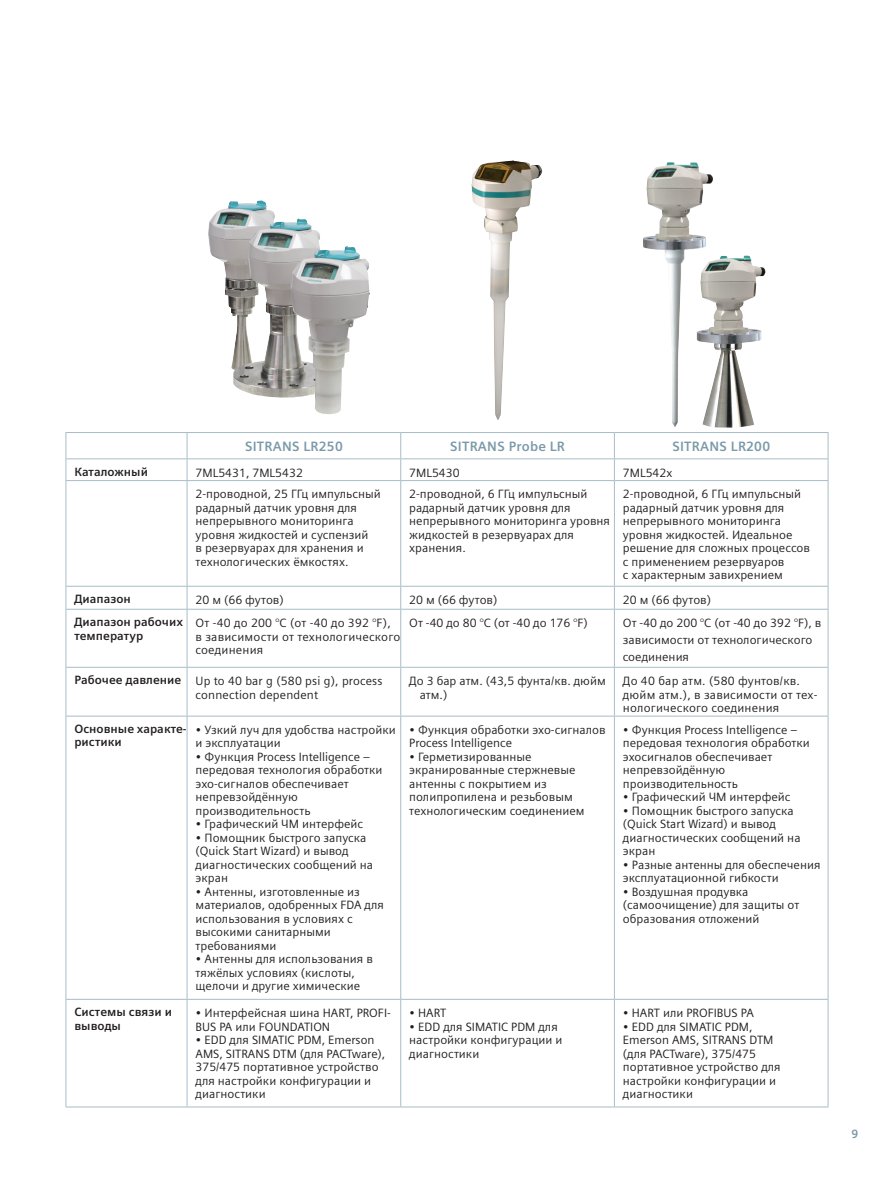
<style>
.page{position:relative;width:893px;height:1191px;background:#fff}
.page>*{position:absolute;margin:0;border:0;box-sizing:border-box;transform-origin:0 0}
.Tabelle_35_grey{font:700 13.5px "Siemens Sans";letter-spacing:.02em;color:#7b99a9}
.P1_text{font:12px/13.5px "Siemens Sans";color:#231f20}
.t1{font:700 12px/13.5px "Siemens Sans";color:#231f20}
.Chart_BULLET{font:12px/13.5px "Siemens Sans";color:#231f20}
.Tabelle_35_grey-2{font:12px "Siemens Sans";color:#231f20}
.Chart_text__NO_BULLE{font:12px "Siemens Sans";color:#231f20}
.t2{font:700 12px "Siemens Sans";color:#7b99a9}
</style>
<div class="page">
<svg style="left:67px;top:433px;width:761px;height:673px"></svg>
<hr style="left:66px;top:999px;width:1px;height:107px;background:#a7bdc8">
<hr style="left:187px;top:999px;width:1px;height:107px;background:#a7bdc8">
<hr style="left:400px;top:999px;width:1px;height:107px;background:#a7bdc8">
<hr style="left:614px;top:999px;width:1px;height:107px;background:#a7bdc8">
<hr style="left:828px;top:999px;width:1px;height:107px;background:#a7bdc8">
<hr style="left:66px;top:1106px;width:121px;height:1px;background:#a7bdc8">
<hr style="left:187px;top:1106px;width:214px;height:1px;background:#a7bdc8">
<hr style="left:401px;top:1106px;width:213px;height:1px;background:#a7bdc8">
<hr style="left:614px;top:1106px;width:214px;height:1px;background:#a7bdc8">
<hr style="left:66px;top:432px;width:121px;height:1px;background:#a7bdc8">
<svg style="left:66px;top:433px;width:1px;height:47px"></svg>
<hr style="left:187px;top:432px;width:214px;height:1px;background:#a7bdc8">
<svg style="left:187px;top:433px;width:1px;height:47px"></svg>
<hr style="left:401px;top:432px;width:213px;height:1px;background:#a7bdc8">
<svg style="left:400px;top:433px;width:1px;height:47px"></svg>
<hr style="left:614px;top:432px;width:214px;height:1px;background:#a7bdc8">
<svg style="left:614px;top:433px;width:1px;height:47px"></svg>
<svg style="left:828px;top:433px;width:1px;height:47px"></svg>
<hr style="left:66px;top:458px;width:121px;height:1px;background:#a7bdc8">
<hr style="left:187px;top:458px;width:214px;height:1px;background:#a7bdc8">
<hr style="left:401px;top:458px;width:213px;height:1px;background:#a7bdc8">
<hr style="left:614px;top:458px;width:214px;height:1px;background:#a7bdc8">
<hr style="left:66px;top:480px;width:121px;height:1px;background:#a7bdc8">
<hr style="left:66px;top:481px;width:1px;height:105px;background:#a7bdc8">
<hr style="left:187px;top:480px;width:214px;height:1px;background:#a7bdc8">
<hr style="left:187px;top:481px;width:1px;height:105px;background:#a7bdc8">
<hr style="left:401px;top:480px;width:213px;height:1px;background:#a7bdc8">
<hr style="left:400px;top:481px;width:1px;height:105px;background:#a7bdc8">
<hr style="left:614px;top:480px;width:214px;height:1px;background:#a7bdc8">
<hr style="left:614px;top:481px;width:1px;height:105px;background:#a7bdc8">
<hr style="left:828px;top:481px;width:1px;height:105px;background:#a7bdc8">
<hr style="left:66px;top:586px;width:121px;height:1px;background:#a7bdc8">
<svg style="left:66px;top:586px;width:1px;height:23px"></svg>
<hr style="left:187px;top:586px;width:214px;height:1px;background:#a7bdc8">
<svg style="left:187px;top:586px;width:1px;height:23px"></svg>
<hr style="left:401px;top:586px;width:213px;height:1px;background:#a7bdc8">
<svg style="left:400px;top:586px;width:1px;height:23px"></svg>
<hr style="left:614px;top:586px;width:214px;height:1px;background:#a7bdc8">
<svg style="left:614px;top:586px;width:1px;height:23px"></svg>
<svg style="left:828px;top:586px;width:1px;height:23px"></svg>
<hr style="left:66px;top:609px;width:121px;height:1px;background:#a7bdc8">
<hr style="left:66px;top:609px;width:1px;height:58px;background:#a7bdc8">
<hr style="left:187px;top:609px;width:214px;height:1px;background:#a7bdc8">
<hr style="left:187px;top:609px;width:1px;height:58px;background:#a7bdc8">
<hr style="left:401px;top:609px;width:213px;height:1px;background:#a7bdc8">
<hr style="left:400px;top:609px;width:1px;height:58px;background:#a7bdc8">
<hr style="left:614px;top:609px;width:214px;height:1px;background:#a7bdc8">
<hr style="left:614px;top:609px;width:1px;height:58px;background:#a7bdc8">
<hr style="left:828px;top:609px;width:1px;height:58px;background:#a7bdc8">
<hr style="left:66px;top:667px;width:121px;height:1px;background:#a7bdc8">
<hr style="left:66px;top:667px;width:1px;height:49px;background:#a7bdc8">
<hr style="left:187px;top:667px;width:214px;height:1px;background:#a7bdc8">
<hr style="left:187px;top:667px;width:1px;height:49px;background:#a7bdc8">
<hr style="left:401px;top:667px;width:213px;height:1px;background:#a7bdc8">
<hr style="left:400px;top:667px;width:1px;height:49px;background:#a7bdc8">
<hr style="left:614px;top:667px;width:214px;height:1px;background:#a7bdc8">
<hr style="left:614px;top:667px;width:1px;height:49px;background:#a7bdc8">
<hr style="left:828px;top:667px;width:1px;height:49px;background:#a7bdc8">
<hr style="left:66px;top:716px;width:121px;height:1px;background:#a7bdc8">
<hr style="left:66px;top:716px;width:1px;height:283px;background:#a7bdc8">
<hr style="left:187px;top:716px;width:214px;height:1px;background:#a7bdc8">
<hr style="left:187px;top:716px;width:1px;height:283px;background:#a7bdc8">
<hr style="left:401px;top:716px;width:213px;height:1px;background:#a7bdc8">
<hr style="left:400px;top:716px;width:1px;height:283px;background:#a7bdc8">
<hr style="left:614px;top:716px;width:214px;height:1px;background:#a7bdc8">
<hr style="left:614px;top:716px;width:1px;height:283px;background:#a7bdc8">
<hr style="left:828px;top:716px;width:1px;height:283px;background:#a7bdc8">
<hr style="left:66px;top:999px;width:121px;height:1px;background:#a7bdc8">
<hr style="left:187px;top:999px;width:214px;height:1px;background:#a7bdc8">
<hr style="left:401px;top:999px;width:213px;height:1px;background:#a7bdc8">
<hr style="left:614px;top:999px;width:214px;height:1px;background:#a7bdc8">
<img style="left:471px;top:160px;width:71px;height:260px">
<img style="left:643px;top:162px;width:70px;height:265px">
<img style="left:696px;top:255px;width:70px;height:173px">
<img style="left:208px;top:200px;width:162px;height:214px">
<p class="Tabelle_35_grey" style="left:245px;top:439px;width:99px">SITRANS LR250</p>
<p class="Tabelle_35_grey" style="left:450px;top:439px;width:116px">SITRANS Probe LR</p>
<p class="Tabelle_35_grey" style="left:672px;top:439px;width:99px">SITRANS LR200</p>
<p class="t1" style="left:74px;top:465px;width:75px">Каталожный</p>
<p class="Tabelle_35_grey-2" style="left:196px;top:466px;width:109px">7ML5431, 7ML5432</p>
<p class="Tabelle_35_grey-2" style="left:409px;top:466px;width:52px">7ML5430</p>
<p class="Tabelle_35_grey-2" style="left:623px;top:466px;width:51px">7ML542x</p>
<p class="P1_text" style="left:196px;top:487px;width:187px">2-проводной, 25 ГГц импульсный радарный датчик уровня для непрерывного мониторинга уровня жидкостей и суспензий<br>в резервуарах для хранения и технологических ёмкостях.</p>
<p class="P1_text" style="left:409px;top:487px;width:202px">2-проводной, 6 ГГц импульсный радарный датчик уровня для непрерывного мониторинга уровня жидкостей в резервуарах для хранения.</p>
<p class="P1_text" style="left:623px;top:487px;width:189px">2-проводной, 6 ГГц импульсный радарный датчик уровня для непрерывного мониторинга уровня жидкостей. Идеальное решение для сложных процессов с применением резервуаров<br>с характерным завихрением</p>
<p class="t1" style="left:74px;top:592px;width:58px">Диапазон</p>
<p class="Chart_text__NO_BULLE" style="left:196px;top:593px;width:90px">20 м (66 футов)</p>
<p class="Chart_BULLET" style="left:409px;top:593px;width:90px">20 м (66 футов)</p>
<p class="Chart_text__NO_BULLE" style="left:623px;top:593px;width:90px">20 м (66 футов)</p>
<p class="t1" style="left:74px;top:615px;width:110px">Диапазон рабочих температур</p>
<p class="P1_text" style="left:196px;top:616px;width:206px">От -40 до 200 °C (от -40 до 392 °F), в зависимости от технологического соединения</p>
<p class="Chart_BULLET" style="left:409px;top:616px;width:180px">От -40 до 80 °C (от -40 до 176 °F)</p>
<p class="P1_text" style="left:623px;top:614px;width:200px;line-height:17px">От -40 до 200 °C (от -40 до 392 °F), в зависимости от технологического соединения</p>
<p class="t1" style="left:74px;top:673px;width:109px">Рабочее давление</p>
<p class="P1_text" style="left:196px;top:674px;width:188px">Up to 40 bar g (580 psi g), process connection dependent</p>
<p class="Chart_BULLET" style="left:420px;top:674px;width:188px;text-indent:-10px">До 3 бар атм. (43,5 фунта/кв. дюйм атм.)</p>
<p class="P1_text" style="left:623px;top:674px;width:196px">До 40 бар атм. (580 фунтов/кв. дюйм атм.), в зависимости от тех&shy;нологического соединения</p>
<p class="t1" style="left:74px;top:722px;width:114px">Основные характе&shy;ристики</p>
<p class="P1_text" style="left:196px;top:723px;width:202px">• Узкий луч для удобства настройки и эксплуатации</p>
<p class="P1_text" style="left:196px;top:750px;width:188px">• Функция Process Intelligence – передовая технология обработки эхо-сигналов обеспечивает непревзойдённую производительность</p>
<p class="P1_text" style="left:196px;top:817px;width:169px">• Графический ЧМ интерфейс</p>
<p class="P1_text" style="left:196px;top:831px;width:179px">• Помощник быстрого запуска (Quick Start Wizard) и вывод диагностических сообщений на экран</p>
<p class="P1_text" style="left:196px;top:885px;width:190px">• Антенны, изготовленные из материалов, одобренных FDA для использования в условиях с высокими санитарными требованиями</p>
<p class="P1_text" style="left:196px;top:952px;width:179px">• Антенны для использования в тяжёлых условиях (кислоты, щелочи и другие химические</p>
<p class="P1_text" style="left:623px;top:723px;width:188px">• Функция Process Intelligence – передовая технология обработки эхосигналов обеспечивает непревзойдённую производительность</p>
<p class="P1_text" style="left:623px;top:790px;width:169px">• Графический ЧМ интерфейс</p>
<p class="P1_text" style="left:623px;top:804px;width:179px">• Помощник быстрого запуска (Quick Start Wizard) и вывод диагностических сообщений на экран</p>
<p class="P1_text" style="left:623px;top:858px;width:199px">• Разные антенны для обеспечения эксплуатационной гибкости</p>
<p class="P1_text" style="left:623px;top:885px;width:178px">• Воздушная продувка (самоочищение) для защиты от образования отложений</p>
<p class="P1_text" style="left:409px;top:723px;width:198px">• Функция обработки эхо-сигналов<br>Process Intelligence</p>
<p class="P1_text" style="left:409px;top:750px;width:177px">• Герметизированные экранированные стержневые антенны с покрытием из полипропилена и резьбовым технологическим соединением</p>
<p class="t1" style="left:74px;top:1005px;width:99px">Системы связи и выводы</p>
<p class="P1_text" style="left:196px;top:1006px;width:197px">• Интерфейсная шина HART, PROFI-<br>BUS PA или FOUNDATION</p>
<p class="P1_text" style="left:196px;top:1033px;width:191px">• EDD для SIMATIC PDM, Emerson<br>AMS, SITRANS DTM (для PACTware),<br>375/475 портативное устройство для настройки конфигурации и диагностики</p>
<p class="P1_text" style="left:409px;top:1006px;width:39px">• HART</p>
<p class="P1_text" style="left:409px;top:1019px;width:155px">• EDD для SIMATIC PDM для настройки конфигурации и диагностики</p>
<p class="P1_text" style="left:623px;top:1006px;width:132px">• HART или PROFIBUS PA</p>
<p class="P1_text" style="left:623px;top:1019px;width:131px">• EDD для SIMATIC PDM,</p>
<p class="P1_text" style="left:623px;top:1033px;width:152px">Emerson AMS, SITRANS DTM</p>
<p class="P1_text" style="left:623px;top:1046px;width:159px">(для PACTware), 375/475 портативное устройство для настройки конфигурации и диагностики</p>
<p class="t2" style="left:852px;top:1127px;width:8px">9</p>
</div>
